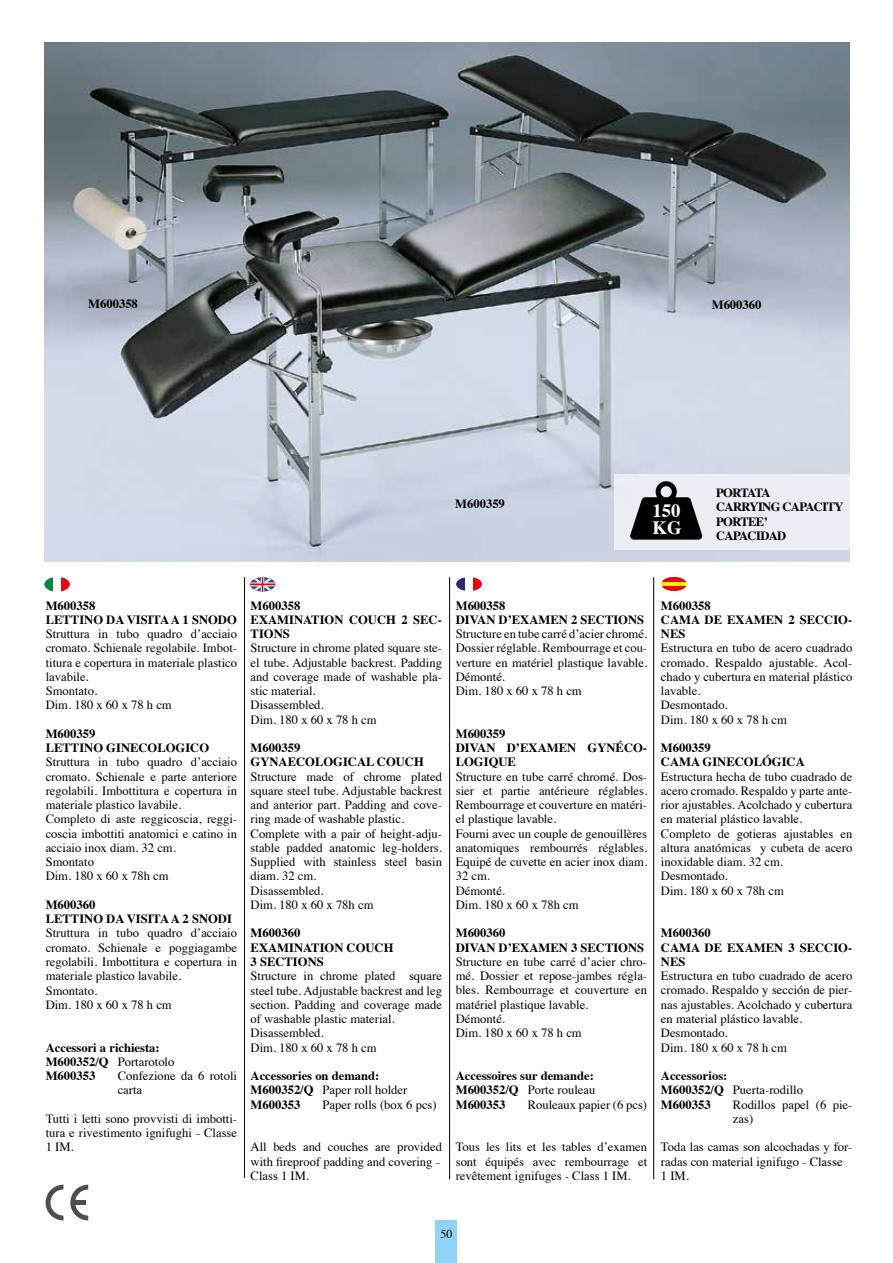
<style>
.page{position:relative;width:893px;height:1263px;background:#fff}
.page>*{position:absolute;margin:0;border:0;box-sizing:border-box;transform-origin:0 0}
.t1{font:700 18.75px/17.9px "Times";color:#fff}
.t2{font:12.6px/14.2px "Times";color:#000}
.t3{font:700 12.6px/14.2px "Times";color:#000}
.t4{font:700 12.6px/14.2px "Times";letter-spacing:-.05em;color:#000}
.t5{font:12px "Times";color:#000}
.s1{font-weight:400}
</style>
<div class="page">
<div style="left:436px;top:1220px;width:21px;height:43px;background:#90d4f5"></div>
<svg style="left:44px;top:577px;width:9px;height:15px"></svg>
<svg style="left:61px;top:577px;width:9px;height:15px"></svg>
<svg style="left:250px;top:577px;width:25px;height:14px"></svg>
<svg style="left:456px;top:577px;width:9px;height:14px"></svg>
<svg style="left:473px;top:577px;width:9px;height:14px"></svg>
<svg style="left:661px;top:582px;width:26px;height:4px"></svg>
<svg style="left:661px;top:586px;width:26px;height:5px"></svg>
<svg style="left:661px;top:577px;width:26px;height:5px"></svg>
<img style="left:44px;top:43px;width:805px;height:518px">
<hr style="left:244px;top:577px;width:1px;height:601px;background:#000">
<hr style="left:449px;top:577px;width:1px;height:602px;background:#000">
<hr style="left:653px;top:577px;width:1px;height:602px;background:#000">
<svg style="left:46px;top:1185px;width:17px;height:35px"></svg>
<svg style="left:70px;top:1185px;width:18px;height:35px"></svg>
<div style="left:75px;top:1200px;width:11px;height:5px;background:#524c4e"></div>
<div style="left:614px;top:475px;width:255px;height:75px;background:linear-gradient(to right,#e9ebf3,#f2f4f9)"></div>
<svg style="left:630px;top:481px;width:73px;height:59px;background:#545557"></svg>
<p class="t3" style="left:88px;top:296px;width:51px">M600358</p>
<p class="t3" style="left:712px;top:296px;width:51px">M600360</p>
<p class="t3" style="left:455px;top:496px;width:51px">M600359</p>
<h1 class="t1" style="left:652px;top:499px;width:31px">150<br>KG</h1>
<p class="t4" style="left:716px;top:484px;width:129px">PORTATA<br>CARRYING CAPACITY<br>PORTEE’<br>CAPACIDAD</p>
<p class="t3" style="left:46px;top:597px;width:193px">M600358<br>LETTINO DA VISITA A 1 SNODO</p>
<p class="t2" style="left:46px;top:626px;width:193px">Struttura in tubo quadro d’acciaio cromato. Schienale regolabile. Imbot&shy;titura e copertura in materiale plastico lavabile.<br>Smontato.<br>Dim. 180 x 60 x 78 h cm</p>
<p class="t3" style="left:46px;top:725px;width:165px">M600359<br>LETTINO GINECOLOGICO</p>
<p class="t2" style="left:46px;top:754px;width:193px">Struttura in tubo quadro d’acciaio cromato. Schienale e parte anteriore regolabili. Imbottitura e copertura in materiale plastico lavabile.<br>Completo di aste reggicoscia, reggi&shy;coscia imbottiti anatomici e catino in acciaio inox diam. 32 cm.<br>Smontato<br>Dim. 180 x 60 x 78h cm</p>
<p class="t3" style="left:46px;top:896px;width:188px">M600360<br>LETTINO DA VISITA A 2 SNODI</p>
<p class="t2" style="left:46px;top:925px;width:193px">Struttura in tubo quadro d’acciaio cromato. Schienale e poggiagambe regolabili. Imbottitura e copertura in materiale plastico lavabile.<br>Smontato.<br>Dim. 180 x 60 x 78 h cm</p>
<p class="t3" style="left:46px;top:1039px;width:130px">Accessori a richiesta:<br>M600352/Q <span class="s1">Portarotolo<br></span>M600353</p>
<p class="t2" style="left:118px;top:1067px;width:121px">Confezione da 6 rotoli carta</p>
<p class="t2" style="left:46px;top:1110px;width:193px;text-align:justify">Tutti i letti sono provvisti di imbotti&shy;tura e rivestimento ignifughi - Classe 1 IM.</p>
<p class="t3" style="left:251px;top:597px;width:193px">M600358<br>EXAMINATION COUCH 2 SEC-<br>TIONS</p>
<p class="t2" style="left:251px;top:640px;width:193px">Structure in chrome plated square ste&shy;el tube. Adjustable backrest. Padding and coverage made of washable pla&shy;stic material.<br>Disassembled.<br>Dim. 180 x 60 x 78 h cm</p>
<p class="t3" style="left:251px;top:739px;width:175px">M600359<br>GYNAECOLOGICAL COUCH</p>
<p class="t2" style="left:251px;top:768px;width:193px">Structure made of chrome plated square steel tube. Adjustable backrest and anterior part. Padding and cove&shy;ring made of washable plastic.<br>Complete with a pair of height-adju&shy;stable padded anatomic leg-holders.<br>Supplied with stainless steel basin diam. 32 cm.<br>Disassembled.<br>Dim. 180 x 60 x 78h cm</p>
<p class="t3" style="left:251px;top:925px;width:144px">M600360<br>EXAMINATION COUCH<br>3 SECTIONS</p>
<p class="t2" style="left:251px;top:968px;width:193px">Structure in chrome plated square steel tube. Adjustable backrest and leg section. Padding and coverage made of washable plastic material.<br>Disassembled.<br>Dim. 180 x 60 x 78 h cm</p>
<p class="t3" style="left:251px;top:1067px;width:158px">Accessories on demand:<br>M600352/Q <span class="s1">Paper roll holder<br></span>M600353</p>
<p class="t2" style="left:323px;top:1096px;width:116px">Paper rolls (box 6 pcs)</p>
<p class="t2" style="left:251px;top:1139px;width:193px">All beds and couches are provided with fireproof padding and covering -<br>Class 1 IM.</p>
<p class="t3" style="left:456px;top:597px;width:190px">M600358<br>DIVAN D’EXAMEN 2 SECTIONS</p>
<p class="t2" style="left:456px;top:626px;width:193px">Structure en tube carré d’acier chromé.<br>Dossier réglable. Rembourrage et cou&shy;verture en matériel plastique lavable.<br>Démonté.<br>Dim. 180 x 60 x 78 h cm</p>
<p class="t3" style="left:456px;top:725px;width:193px">M600359<br>DIVAN D’EXAMEN GYNÉCO-<br>LOGIQUE</p>
<p class="t2" style="left:456px;top:768px;width:193px">Structure en tube carré chromé. Dos&shy;sier et partie antérieure réglables.<br>Rembourrage et couverture en matéri&shy;el plastique lavable.<br>Fourni avec un couple de genouillères anatomiques rembourrés réglables.<br>Equipé de cuvette en acier inox diam.<br>32 cm.<br>Démonté.<br>Dim. 180 x 60 x 78h cm</p>
<p class="t3" style="left:456px;top:925px;width:190px">M600360<br>DIVAN D’EXAMEN 3 SECTIONS</p>
<p class="t2" style="left:456px;top:953px;width:193px">Structure en tube carré d’acier chro&shy;mé. Dossier et repose-jambes régla&shy;bles. Rembourrage et couverture en matériel plastique lavable.<br>Démonté.<br>Dim. 180 x 60 x 78 h cm</p>
<p class="t3" style="left:456px;top:1067px;width:141px;text-align:justify">Accessoires sur demande:<br>M600352/Q <span class="s1">Porte rouleau </span>M600353</p>
<p class="t2" style="left:528px;top:1096px;width:121px">Rouleaux papier (6 pcs)</p>
<p class="t2" style="left:456px;top:1139px;width:193px;text-align:justify">Tous les lits et les tables d’examen sont équipés avec rembourrage et revêtement ignifuges - Class 1 IM.</p>
<p class="t3" style="left:661px;top:597px;width:193px">M600358<br>CAMA DE EXAMEN 2 SECCIO-<br>NES</p>
<p class="t2" style="left:661px;top:640px;width:193px">Estructura en tubo de acero cuadrado cromado. Respaldo ajustable. Acol&shy;chado y cubertura en material plástico lavable.<br>Desmontado.<br>Dim. 180 x 60 x 78 h cm</p>
<p class="t3" style="left:661px;top:739px;width:145px">M600359<br>CAMA GINECOLÓGICA</p>
<p class="t2" style="left:661px;top:768px;width:193px">Estructura hecha de tubo cuadrado de acero cromado. Respaldo y parte ante&shy;rior ajustables. Acolchado y cubertura en material plástico lavable.<br>Completo de gotieras ajustables en altura anatómicas y cubeta de acero inoxidable diam. 32 cm.<br>Desmontado.<br>Dim. 180 x 60 x 78h cm</p>
<p class="t3" style="left:661px;top:925px;width:193px">M600360<br>CAMA DE EXAMEN 3 SECCIO-<br>NES</p>
<p class="t2" style="left:661px;top:968px;width:193px">Estructura en tubo cuadrado de acero cromado. Respaldo y sección de pier&shy;nas ajustables. Acolchado y cubertura en material plástico lavable.<br>Desmontado.<br>Dim. 180 x 60 x 78 h cm</p>
<p class="t3" style="left:661px;top:1067px;width:144px">Accessorios:<br>M600352/Q <span class="s1">Puerta-rodillo<br></span>M600353</p>
<p class="t2" style="left:733px;top:1096px;width:121px">Rodillos papel (6 pie&shy;zas)</p>
<p class="t2" style="left:661px;top:1139px;width:193px">Toda las camas son alcochadas y for&shy;radas con material ignifugo - Classe<br>1 IM.</p>
<p class="t5" style="left:440px;top:1223px;width:13px">50</p>
</div>
